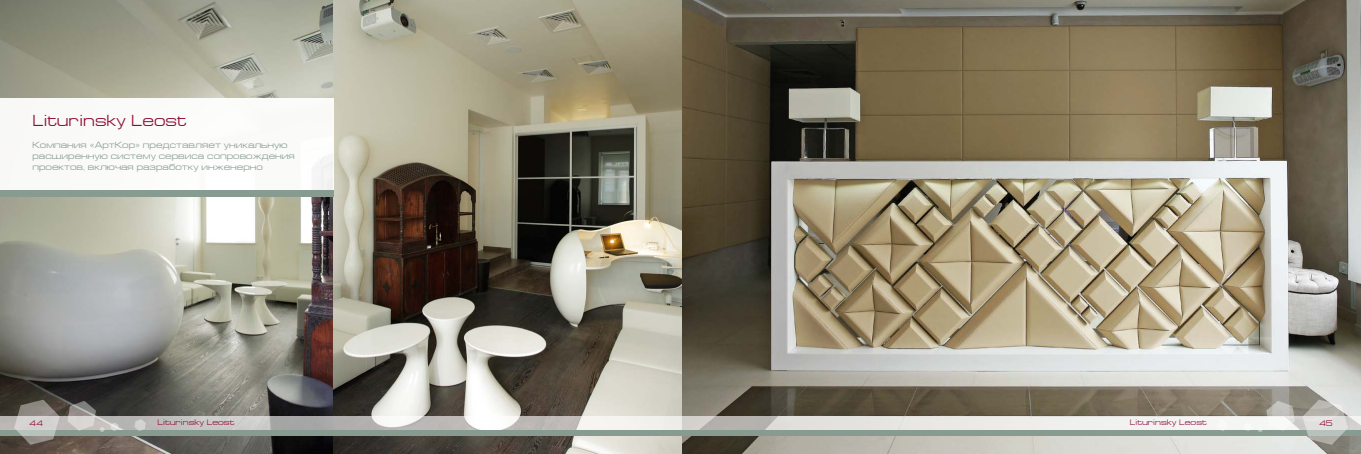
<style>
.page{position:relative;width:1361px;height:454px;background:#fff}
.page>*{position:absolute;margin:0;border:0;box-sizing:border-box;transform-origin:0 0}
.t1{font:16px "Europe Ext";color:#8e0c3a}
.t2{font:9px/10.8px "Europe Ext";color:#879b90}
.t3{font:8px "Europe Ext";color:#8e0c3a}
</style>
<div class="page">
<img style="left:0;top:0;width:1361px;height:454px">
<svg style="left:0;top:416px;width:1361px;height:14px"></svg>
<div style="left:0;top:430px;width:1361px;height:5px;background:#879b90"></div>
<svg style="left:134px;top:419px;width:12px;height:12px"></svg>
<svg style="left:111px;top:422px;width:8px;height:9px"></svg>
<svg style="left:67px;top:400px;width:38px;height:32px"></svg>
<svg style="left:14px;top:399px;width:46px;height:45px;background:#96938d"></svg>
<div style="left:0;top:98px;width:333px;height:95px;background:#fff"></div>
<div style="left:0;top:191px;width:333px;height:6px;background:#879b90"></div>
<svg style="left:1216px;top:419px;width:12px;height:12px"></svg>
<svg style="left:1243px;top:422px;width:8px;height:9px"></svg>
<svg style="left:1257px;top:400px;width:38px;height:32px"></svg>
<svg style="left:1302px;top:399px;width:46px;height:45px;background:#c0c0bb"></svg>
<h1 class="t1" style="left:33px;top:112px;width:156px">Liturinsky Leost</h1>
<p class="t2" style="left:33px;top:140px;width:264px">Компания «АртКор» представляет уникальную расширенную систему сервиса сопровождения проектов, включая разработку инженерно</p>
<p class="t3" style="left:29px;top:419px;width:15px">44</p>
<p class="t3" style="left:157px;top:418px;width:79px">Liturinsky Leost</p>
<p class="t3" style="left:1130px;top:418px;width:79px">Liturinsky Leost</p>
<p class="t3" style="left:1319px;top:419px;width:15px">45</p>
</div>
